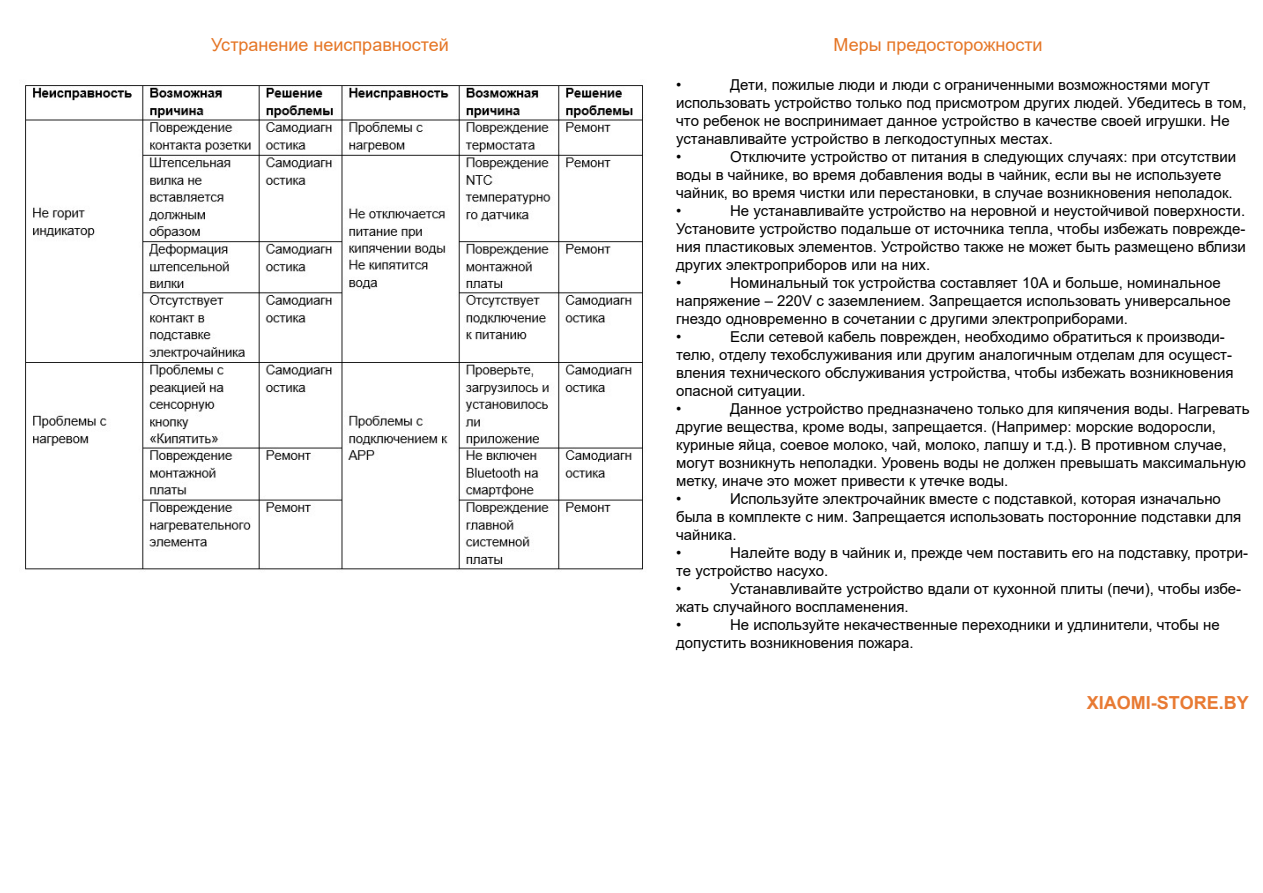
<style>
.page{position:relative;width:1263px;height:893px;background:#fff}
.page>*{position:absolute;margin:0;border:0;box-sizing:border-box;transform-origin:0 0}
.t1{font:18px "Arial";color:#e57626}
.t2{font:700 18px "Arial";color:#e87a33}
.t3{font:15px/18px "Arial";color:#000}
</style>
<div class="page">
<img style="left:25px;top:85px;width:618px;height:485px">
<p class="t1" style="left:211px;top:33px;width:239px">Устранение неисправностей</p>
<p class="t1" style="left:833px;top:33px;width:211px">Меры предосторожности</p>
<p class="t3" style="left:676px;top:76px;width:7px">•</p>
<p class="t3" style="left:676px;top:76px;width:572px;text-indent:54px">Дети, пожилые люди и люди с ограниченными возможностями могут использовать устройство только под присмотром других людей. Убедитесь в том, что ребенок не воспринимает данное устройство в качестве своей игрушки. Не устанавливайте устройство в легкодоступных местах.<br>•</p>
<p class="t3" style="left:676px;top:148px;width:562px;text-indent:54px">Отключите устройство от питания в следующих случаях: при отсутствии воды в чайнике, во время добавления воды в чайник, если вы не используете чайник, во время чистки или перестановки, в случае возникновения неполадок. •</p>
<p class="t3" style="left:676px;top:202px;width:571px;text-indent:54px">Не устанавливайте устройство на неровной и неустойчивой поверхности.<br>Установите устройство подальше от источника тепла, чтобы избежать поврежде&shy;ния пластиковых элементов. Устройство также не может быть размещено вблизи других электроприборов или на них.<br>•</p>
<p class="t3" style="left:676px;top:274px;width:556px;text-indent:54px">Номинальный ток устройства составляет 10А и больше, номинальное напряжение – 220V с заземлением. Запрещается использовать универсальное гнездо одновременно в сочетании с другими электроприборами.<br>•</p>
<p class="t3" style="left:676px;top:328px;width:559px;text-indent:54px">Если сетевой кабель поврежден, необходимо обратиться к производи&shy;телю, отделу техобслуживания или другим аналогичным отделам для осущест&shy;вления технического обслуживания устройства, чтобы избежать возникновения опасной ситуации.<br>•</p>
<p class="t3" style="left:676px;top:400px;width:575px;text-indent:54px">Данное устройство предназначено только для кипячения воды. Нагревать другие вещества, кроме воды, запрещается. (Например: морские водоросли, куриные яйца, соевое молоко, чай, молоко, лапшу и т.д.). В противном случае, могут возникнуть неполадки. Уровень воды не должен превышать максимальную метку, иначе это может привести к утечке воды.<br>•</p>
<p class="t3" style="left:676px;top:490px;width:567px;text-indent:54px">Используйте электрочайник вместе с подставкой, которая изначально была в комплекте с ним. Запрещается использовать посторонние подставки для чайника.<br>•</p>
<p class="t3" style="left:676px;top:544px;width:573px;text-indent:54px">Налейте воду в чайник и, прежде чем поставить его на подставку, протри&shy;те устройство насухо.<br>•</p>
<p class="t3" style="left:676px;top:580px;width:567px;text-indent:54px">Устанавливайте устройство вдали от кухонной плиты (печи), чтобы избе&shy;жать случайного воспламенения.<br>•</p>
<p class="t3" style="left:676px;top:616px;width:545px;text-indent:54px">Не используйте некачественные переходники и удлинители, чтобы не допустить возникновения пожара.</p>
<p class="t2" style="left:1087px;top:690px;width:164px">XIAOMI-STORE.BY</p>
</div>
